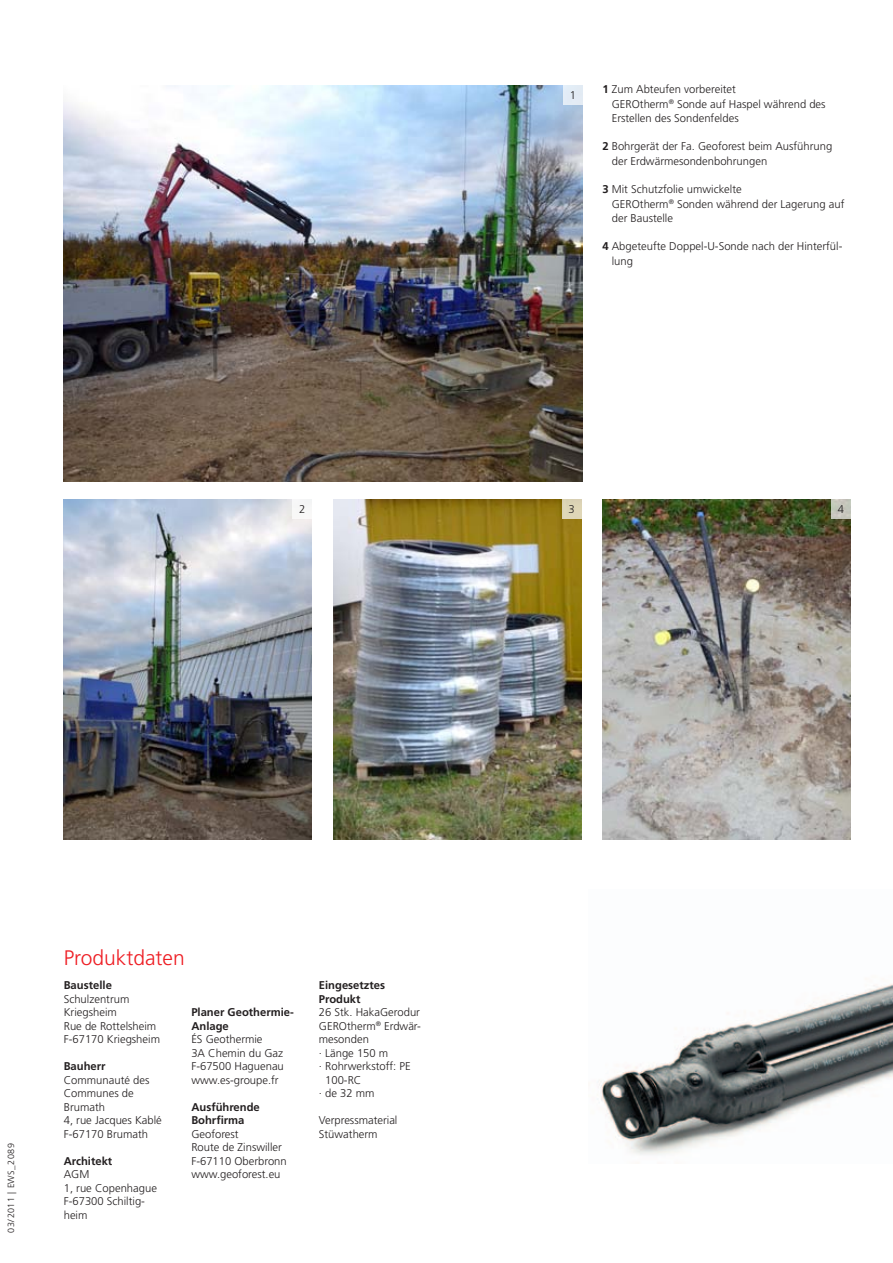
<style>
.page{position:relative;width:893px;height:1263px;background:#fff}
.page>*{position:absolute;margin:0;border:0;box-sizing:border-box;transform-origin:0 0}
.t1{font:300 21px "Frutiger LT";color:#ee1d23}
.t2{font:300 11.25px/13.5px "Frutiger LT";color:#231f20}
.t3{font:700 11.25px/13.5px "Frutiger LT";color:#231f20}
.t4{font:300 9px "Frutiger LT";letter-spacing:.05em;color:#231f20}
.s1{font-weight:700}
</style>
<div class="page">
<img style="left:64px;top:85px;width:519px;height:396px">
<img style="left:64px;top:499px;width:248px;height:340px">
<img style="left:333px;top:499px;width:248px;height:340px">
<img style="left:602px;top:499px;width:248px;height:340px">
<div style="left:563px;top:85px;width:20px;height:19px;background:#e2ebf5"></div>
<div style="left:293px;top:499px;width:19px;height:19px;background:#f7f7f7"></div>
<div style="left:562px;top:499px;width:19px;height:19px;background:#ddd6b6"></div>
<div style="left:831px;top:499px;width:19px;height:19px;background:#c5c7bc"></div>
<img style="left:597px;top:984px;width:296px;height:171px">
<p class="t2" style="left:570px;top:88px;width:8px">1</p>
<p class="t2" style="left:612px;top:83px;width:215px;line-height:14.2px;text-indent:-9px"><span class="s1">1</span> Zum Abteufen vorbereitet<br>GEROtherm<sup>®</sup> Sonde auf Haspel während des<br>Erstellen des Sondenfeldes</p>
<p class="t2" style="left:612px;top:140px;width:222px;line-height:14.2px;text-indent:-9px"><span class="s1">2</span> Bohrgerät der Fa. Geoforest beim Ausführung der Erdwärmesondenbohrungen</p>
<p class="t2" style="left:612px;top:182px;width:234px;line-height:14.2px;text-indent:-9px"><span class="s1">3</span> Mit Schutzfolie umwickelte<br>GEROtherm<sup>®</sup> Sonden während der Lagerung auf der Baustelle</p>
<p class="t2" style="left:612px;top:239px;width:232px;line-height:14.2px;text-indent:-9px"><span class="s1">4</span> Abgeteufte Doppel-U-Sonde nach der Hinterfül&shy;lung</p>
<p class="t2" style="left:299px;top:502px;width:8px">2</p>
<p class="t2" style="left:568px;top:502px;width:8px">3</p>
<p class="t2" style="left:838px;top:502px;width:8px">4</p>
<p class="t4" style="left:6px;top:1233px;width:91px;rotate:-90deg">03/2011 | EWS_2089</p>
<h1 class="t1" style="left:64px;top:946px;width:122px">Produktdaten</h1>
<p class="t3" style="left:64px;top:978px;width:50px">Baustelle</p>
<p class="t2" style="left:64px;top:992px;width:98px">Schulzentrum<br>Kriegsheim<br>Rue de Rottelsheim<br>F-67170 Kriegsheim</p>
<p class="t3" style="left:64px;top:1059px;width:43px">Bauherr</p>
<p class="t2" style="left:64px;top:1073px;width:100px">Communauté des<br>Communes de<br>Brumath<br>4, rue Jacques Kablé<br>F-67170 Brumath</p>
<p class="t3" style="left:64px;top:1154px;width:50px">Architekt</p>
<p class="t2" style="left:64px;top:1167px;width:95px">AGM<br>1, rue Copenhague<br>F-67300 Schiltig&shy;heim</p>
<p class="t3" style="left:191px;top:1005px;width:104px">Planer Geothermie-<br>Anlage</p>
<p class="t2" style="left:191px;top:1032px;width:94px">ÉS Geothermie<br>3A Chemin du Gaz<br>F-67500 Haguenau www.es-groupe.fr</p>
<p class="t3" style="left:191px;top:1100px;width:70px">Ausführende<br>Bohrfirma</p>
<p class="t2" style="left:191px;top:1127px;width:97px">Geoforest<br>Route de Zinswiller<br>F-67110 Oberbronn www.geoforest.eu</p>
<p class="t3" style="left:319px;top:978px;width:68px">Eingesetztes<br>Produkt</p>
<p class="t2" style="left:319px;top:1005px;width:103px">26 Stk. HakaGerodur</p>
<p class="t2" style="left:319px;top:1019px;width:103px">GEROtherm<sup>®</sup> Erdwär-</p>
<p class="t2" style="left:319px;top:1032px;width:52px">mesonden</p>
<p class="t2" style="left:319px;top:1046px;width:71px">· Länge 150 m</p>
<p class="t2" style="left:319px;top:1059px;width:93px">· Rohrwerkstoff: PE</p>
<p class="t2" style="left:325px;top:1073px;width:38px">100-RC</p>
<p class="t2" style="left:319px;top:1086px;width:57px">· de 32 mm</p>
<p class="t2" style="left:319px;top:1113px;width:80px">Verpressmaterial<br>Stüwatherm</p>
</div>
